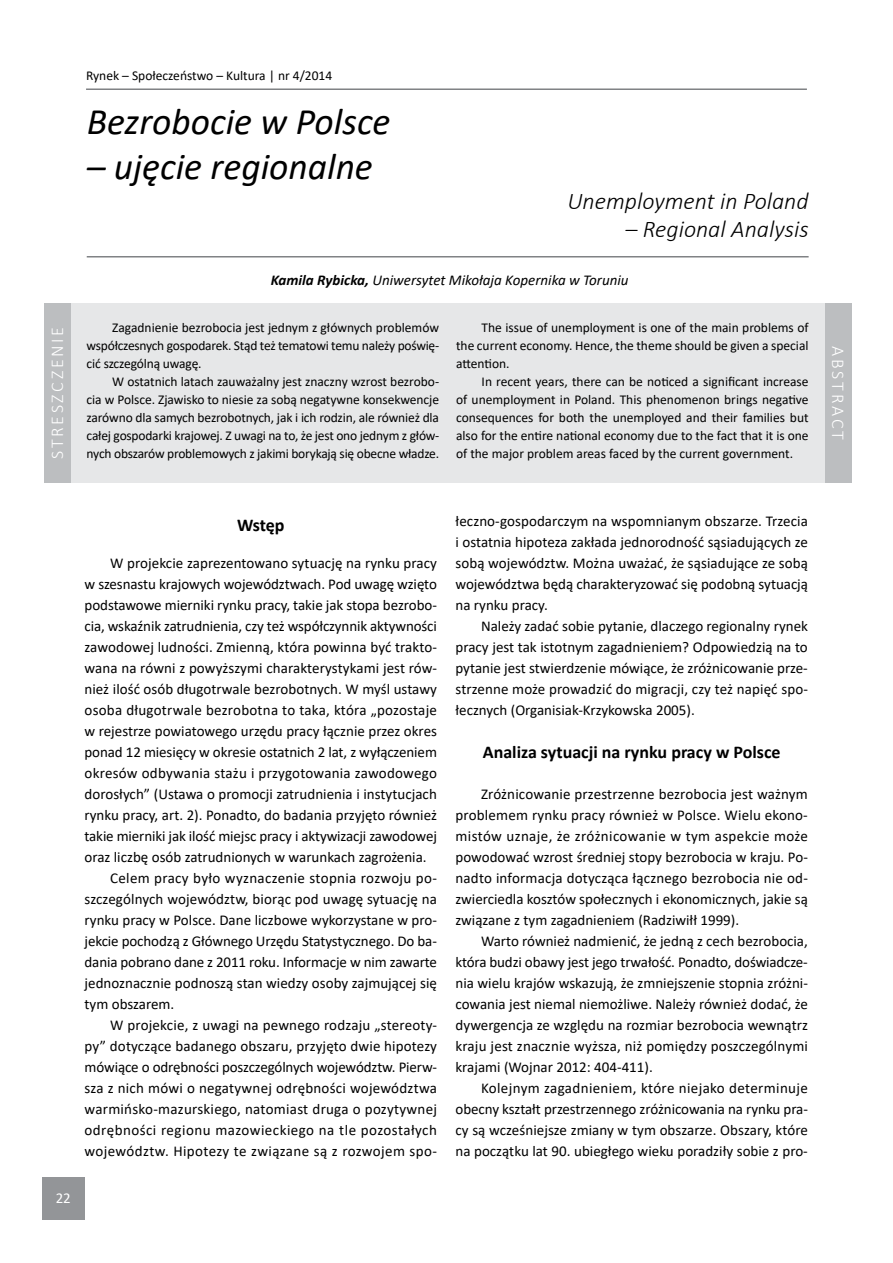
<style>
.page{position:relative;width:893px;height:1263px;background:#fff}
.page>*{position:absolute;margin:0;border:0;box-sizing:border-box;transform-origin:0 0}
.t1{font:italic 37.5px "Calibri";color:#000}
.t2{font:italic 300 24px "Calibri";color:#000}
.t3{font:700 18px "Calibri";color:#000}
.t4{font:300 18px "Calibri";letter-spacing:.15em;color:#fff}
.t5{font:15px/21px "Calibri";color:#000;text-align:justify}
.t6{font:15px "Calibri";letter-spacing:.025em;color:#000}
.t7{font:italic 15px "Calibri";color:#000}
.t8{font:15px "Calibri";letter-spacing:.02em;color:#000}
.t9{font:15px "Calibri";letter-spacing:.03em;color:#000}
.t10{font:15px "Calibri";color:#fff}
.t11{font:13.5px/18px "Calibri";letter-spacing:-.015em;color:#000;text-align:justify}
.s1{font-weight:700}
</style>
<div class="page">
<div style="left:42px;top:1178px;width:43px;height:42px;background:#939598"></div>
<hr style="left:86px;top:88px;width:721px;height:2px;background:#808285">
<div style="left:71px;top:303px;width:759px;height:180px;background:#e6e7e8"></div>
<div style="left:45px;top:303px;width:26px;height:180px;background:#bcbec0"></div>
<div style="left:825px;top:303px;width:26px;height:180px;background:#bcbec0"></div>
<hr style="left:87px;top:256px;width:722px;height:1px;background:#808285">
<p class="t4" style="left:46px;top:459px;width:134px;rotate:-90deg">STRESZCZENIE</p>
<p class="t11" style="left:86px;top:67px;width:248px">Rynek – Społeczeństwo – Kultura | nr 4/2014</p>
<h1 class="t1" style="left:87px;top:96px;width:305px">Bezrobocie w Polsce</h1>
<h1 class="t1" style="left:87px;top:141px;width:288px">– ujęcie regionalne</h1>
<h2 class="t2" style="left:567px;top:186px;width:243px">Unemployment in Poland</h2>
<h2 class="t2" style="left:626px;top:214px;width:185px">– Regional Analysis</h2>
<p class="t7" style="left:271px;top:269px;width:359px"><span class="s1">Kamila Rybicka,</span> Uniwersytet Mikołaja Kopernika w Toruniu</p>
<p class="t11" style="left:87px;top:318px;width:354px;text-indent:26px">Zagadnienie bezrobocia jest jednym z głównych problemów współczesnych gospodarek. Stąd też tematowi temu należy poświę&shy;cić szczególną uwagę.</p>
<p class="t11" style="left:87px;top:372px;width:354px;text-indent:26px">W ostatnich latach zauważalny jest znaczny wzrost bezrobo&shy;cia w Polsce. Zjawisko to niesie za sobą negatywne konsekwencje zarówno dla samych bezrobotnych, jak i ich rodzin, ale również dla całej gospodarki krajowej. Z uwagi na to, że jest ono jednym z głów-</p>
<p class="t11" style="left:87px;top:444px;width:354px">nych obszarów problemowych z jakimi borykają się obecne władze.</p>
<p class="t11" style="left:456px;top:318px;width:354px;text-indent:26px">The issue of unemployment is one of the main problems of the current economy. Hence, the theme should be given a special attention.</p>
<p class="t11" style="left:456px;top:372px;width:354px;text-indent:26px">In recent years, there can be noticed a significant increase of unemployment in Poland. This phenomenon brings negative consequences for both the unemployed and their families but also for the entire national economy due to the fact that it is one of the major problem areas faced by the current government.</p>
<p class="t10" style="left:56px;top:1188px;width:17px">22</p>
<p class="t3" style="left:237px;top:512px;width:49px">Wstęp</p>
<p class="t5" style="left:110px;top:552px;width:328px">W projekcie zaprezentowano sytuację na rynku pracy</p>
<p class="t5" style="left:85px;top:573px;width:354px">w szesnastu krajowych województwach. Pod uwagę wzięto</p>
<p class="t5" style="left:85px;top:594px;width:354px">podstawowe mierniki rynku pracy, takie jak stopa bezrobo-</p>
<p class="t5" style="left:85px;top:615px;width:354px">cia, wskaźnik zatrudnienia, czy też współczynnik aktywności</p>
<p class="t5" style="left:85px;top:636px;width:354px">zawodowej ludności. Zmienną, która powinna być trakto-</p>
<p class="t5" style="left:85px;top:657px;width:354px">wana na równi z powyższymi charakterystykami jest rów-</p>
<p class="t5" style="left:85px;top:678px;width:354px">nież ilość osób długotrwale bezrobotnych. W myśl ustawy</p>
<p class="t5" style="left:85px;top:699px;width:354px">osoba długotrwale bezrobotna to taka, która „pozostaje</p>
<p class="t5" style="left:85px;top:720px;width:354px">w rejestrze powiatowego urzędu pracy łącznie przez okres</p>
<p class="t5" style="left:85px;top:741px;width:354px">ponad 12 miesięcy w okresie ostatnich 2 lat, z wyłączeniem</p>
<p class="t5" style="left:85px;top:762px;width:354px">okresów odbywania stażu i przygotowania zawodowego</p>
<p class="t5" style="left:85px;top:783px;width:354px">dorosłych” (Ustawa o promocji zatrudnienia i instytucjach</p>
<p class="t5" style="left:85px;top:804px;width:354px">rynku pracy, art. 2). Ponadto, do badania przyjęto również</p>
<p class="t5" style="left:85px;top:825px;width:354px">takie mierniki jak ilość miejsc pracy i aktywizacji zawodowej</p>
<p class="t5" style="left:85px;top:846px;width:344px">oraz liczbę osób zatrudnionych w warunkach zagrożenia.</p>
<p class="t6" style="left:110px;top:868px;width:328px">Celem pracy było wyznaczenie stopnia rozwoju po-</p>
<p class="t5" style="left:85px;top:888px;width:354px">szczególnych województw, biorąc pod uwagę sytuację na</p>
<p class="t5" style="left:85px;top:909px;width:354px">rynku pracy w Polsce. Dane liczbowe wykorzystane w pro-</p>
<p class="t5" style="left:85px;top:930px;width:354px">jekcie pochodzą z Głównego Urzędu Statystycznego. Do ba-</p>
<p class="t5" style="left:85px;top:951px;width:354px">dania pobrano dane z 2011 roku. Informacje w nim zawarte</p>
<p class="t5" style="left:85px;top:972px;width:354px">jednoznacznie podnoszą stan wiedzy osoby zajmującej się</p>
<p class="t5" style="left:85px;top:993px;width:91px">tym obszarem.</p>
<p class="t5" style="left:110px;top:1014px;width:328px">W projekcie, z uwagi na pewnego rodzaju „stereoty-</p>
<p class="t5" style="left:85px;top:1035px;width:354px">py” dotyczące badanego obszaru, przyjęto dwie hipotezy</p>
<p class="t5" style="left:85px;top:1056px;width:354px">mówiące o odrębności poszczególnych województw. Pierw-</p>
<p class="t5" style="left:85px;top:1077px;width:354px">sza z nich mówi o negatywnej odrębności województwa</p>
<p class="t8" style="left:85px;top:1099px;width:354px">warmińsko-mazurskiego, natomiast druga o pozytywnej</p>
<p class="t9" style="left:85px;top:1120px;width:354px">odrębności regionu mazowieckiego na tle pozostałych</p>
<p class="t6" style="left:85px;top:1141px;width:354px">województw. Hipotezy te związane są z rozwojem spo-</p>
<p class="t5" style="left:455px;top:510px;width:354px">łeczno-gospodarczym na wspomnianym obszarze. Trzecia i ostatnia hipoteza zakłada jednorodność sąsiadujących ze sobą województw. Można uważać, że sąsiadujące ze sobą województwa będą charakteryzować się podobną sytuacją na rynku pracy.</p>
<p class="t5" style="left:455px;top:615px;width:354px;text-indent:26px">Należy zadać sobie pytanie, dlaczego regionalny rynek pracy jest tak istotnym zagadnieniem? Odpowiedzią na to pytanie jest stwierdzenie mówiące, że zróżnicowanie prze&shy;strzenne może prowadzić do migracji, czy też napięć spo&shy;łecznych (Organisiak-Krzykowska 2005).</p>
<p class="t3" style="left:483px;top:739px;width:299px">Analiza sytuacji na rynku pracy w Polsce</p>
<p class="t5" style="left:455px;top:783px;width:354px;text-indent:26px">Zróżnicowanie przestrzenne bezrobocia jest ważnym problemem rynku pracy również w Polsce. Wielu ekono&shy;mistów uznaje, że zróżnicowanie w tym aspekcie może powodować wzrost średniej stopy bezrobocia w kraju. Po&shy;nadto informacja dotycząca łącznego bezrobocia nie od&shy;zwierciedla kosztów społecznych i ekonomicznych, jakie są związane z tym zagadnieniem (Radziwiłł 1999).</p>
<p class="t5" style="left:455px;top:930px;width:354px;text-indent:26px">Warto również nadmienić, że jedną z cech bezrobocia, która budzi obawy jest jego trwałość. Ponadto, doświadcze&shy;nia wielu krajów wskazują, że zmniejszenie stopnia zróżni&shy;cowania jest niemal niemożliwe. Należy również dodać, że dywergencja ze względu na rozmiar bezrobocia wewnątrz kraju jest znacznie wyższa, niż pomiędzy poszczególnymi krajami (Wojnar 2012: 404-411).</p>
<p class="t5" style="left:455px;top:1077px;width:354px;text-indent:26px">Kolejnym zagadnieniem, które niejako determinuje obecny kształt przestrzennego zróżnicowania na rynku pra&shy;cy są wcześniejsze zmiany w tym obszarze. Obszary, które na początku lat 90. ubiegłego wieku poradziły sobie z pro-</p>
<p class="t4" style="left:849px;top:346px;width:95px;rotate:90deg">ABSTRACT</p>
</div>
